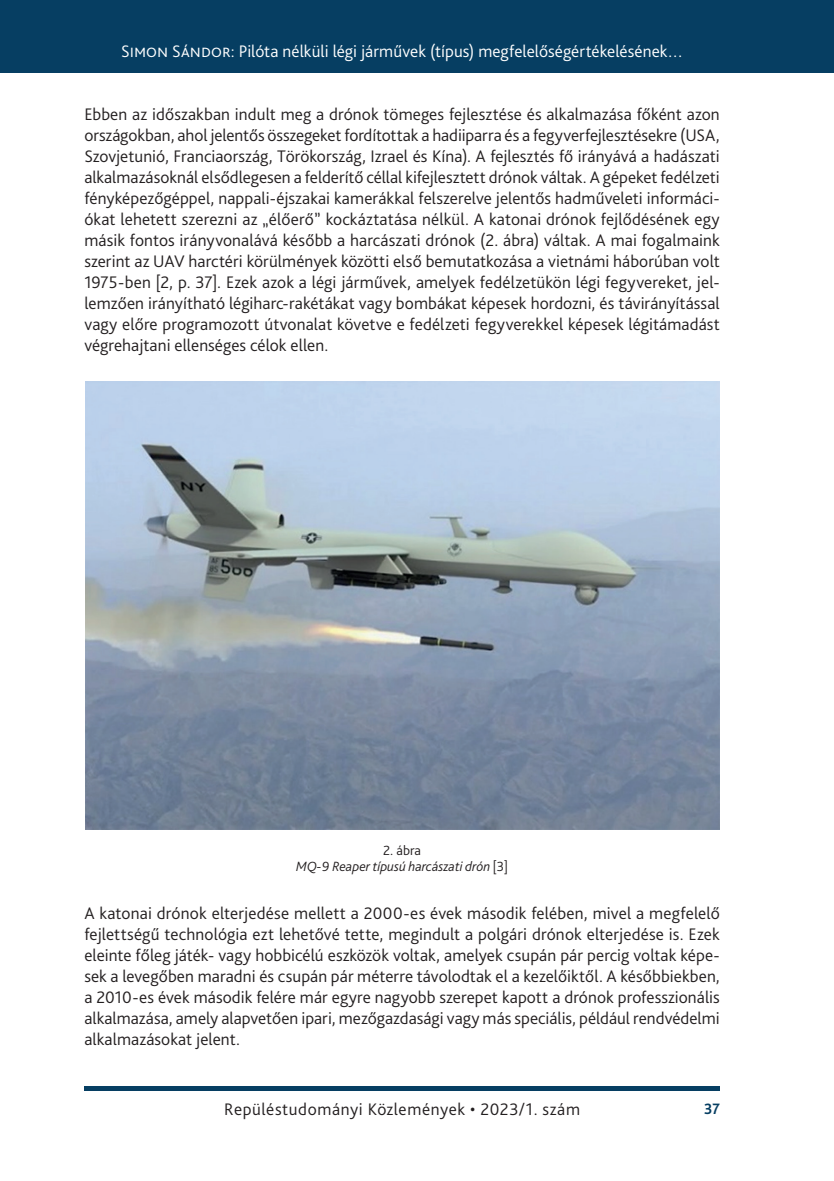
<style>
.page{position:relative;width:834px;height:1181px;background:#fff}
.page>*{position:absolute;margin:0;border:0;box-sizing:border-box;transform-origin:0 0}
._2__Body_1st_paragraph{font:300 17.5px/21px "Bliss Pro";letter-spacing:.005em;color:#231f20;text-align:justify}
.t1{font:300 17.5px "Bliss Pro";color:#fff}
.t2{font:700 15.75px "Bliss Pro";color:#063e62;scale:.95 1}
.Ábra__képalárás{font:italic 300 14px "Bliss Pro";color:#231f20}
.Ábra_címe{font:300 14px "Bliss Pro";color:#231f20}
.s1{font-style:normal}
</style>
<div class="page">
<div style="left:0;top:0;width:833px;height:73px;background:#063e62"></div>
<div style="left:84px;top:1086px;width:635px;height:5px;background:#063e62"></div>
<img style="left:85px;top:381px;width:634px;height:448px">
<p class="t1" style="left:121px;top:41px;width:563px">Simon Sándor: Pilóta nélküli légi járművek (típus) megfelelőségértékelésének…</p>
<p class="_2__Body_1st_paragraph" style="left:84px;top:103px;width:637px">Ebben az időszakban indult meg a drónok tömeges fejlesztése és alkalmazása főként azon országokban, ahol jelentős összegeket fordítottak a hadiiparra és a fegyverfejlesztésekre (USA, Szovjetunió, Franciaország, Törökország, Izrael és Kína). A fejlesztés fő irányává a hadászati alkalmazásoknál elsődlegesen a felderítő céllal kifejlesztett drónok váltak. A gépeket fedélzeti fényképezőgéppel, nappali-éjszakai kamerákkal felszerelve jelentős hadműveleti informáci&shy;ókat lehetett szerezni az „élőerő” kockáztatása nélkül. A katonai drónok fejlődésének egy másik fontos irányvonalává később a harcászati drónok (2. ábra) váltak. A mai fogalmaink szerint az UAV harctéri körülmények közötti első bemutatkozása a vietnámi háborúban volt 1975-ben [2, p. 37]. Ezek azok a légi járművek, amelyek fedélzetükön légi fegyvereket, jel&shy;lemzően irányítható légiharc-rakétákat vagy bombákat képesek hordozni, és távirányítással vagy előre programozott útvonalat követve e fedélzeti fegyverekkel képesek légitámadást végrehajtani ellenséges célok ellen.</p>
<p class="Ábra_címe" style="left:383px;top:842px;width:39px">2. ábra</p>
<p class="Ábra__képalárás" style="left:296px;top:858px;width:213px">MQ-9 Reaper típusú harcászati drón <span class="s1">[3]</span></p>
<p class="_2__Body_1st_paragraph" style="left:84px;top:901px;width:637px">A katonai drónok elterjedése mellett a -2000-es évek második felében, mivel a megfelelő fejlettségű technológia ezt lehetővé tette, megindult a polgári drónok elterjedése is. Ezek eleinte főleg játék- vagy hobbicélú eszközök voltak, amelyek csupán pár percig voltak képe&shy;sek a levegőben maradni és csupán pár méterre távolodtak el a kezelőiktől. A későbbiekben, a -2010-es évek második felére már egyre nagyobb szerepet kapott a drónok professzionális alkalmazása, amely alapvetően ipari, mezőgazdasági vagy más speciális, például rendvédelmi alkalmazásokat jelent.</p>
<p class="_2__Body_1st_paragraph" style="left:224px;top:1098px;width:357px">Repüléstudományi Közlemények • 2023/1. szám</p>
<p class="t2" style="left:704px;top:1099px;width:18px">37</p>
</div>
